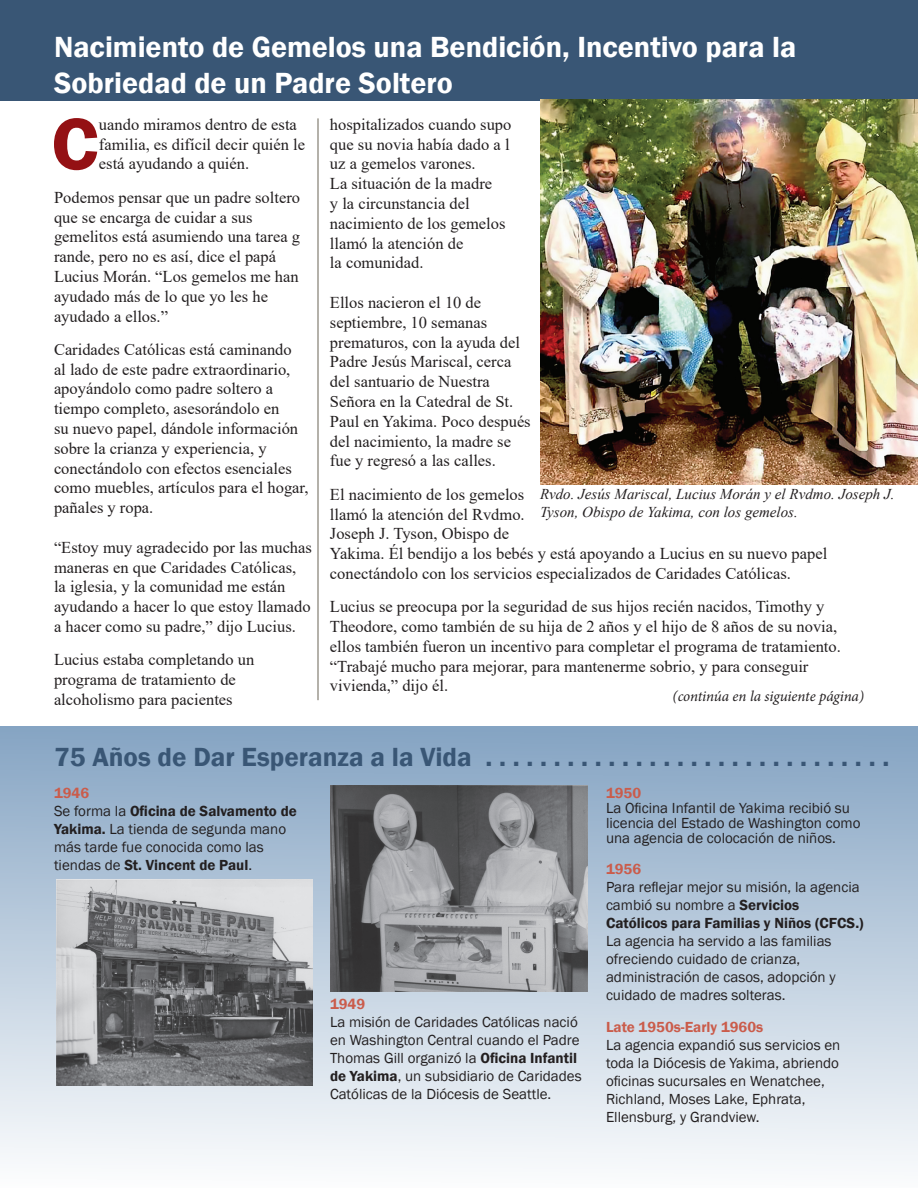
<style>
.page{position:relative;width:918px;height:1188px;background:#fff}
.page>*{position:absolute;margin:0;border:0;box-sizing:border-box;transform-origin:0 0}
.t1{font:600 75.9px "Franklin Gothic";color:#941114}
.t2{font:600 30px/36px "Franklin Gothic";color:#fff}
.t3{font:600 27px "Franklin Gothic";color:#395675}
.t4{font:16.5px/19.8px "Times New Roman";color:#231f20}
.t5{font:15px/18px "Franklin Gothic";color:#231f20}
.t6{font:italic 15px/18px "Times New Roman";color:#231f20}
.t7{font:600 15px "Franklin Gothic";color:#ca5c4b}
.t8{font:italic 15px "Minion Pro";letter-spacing:-.01em;color:#231f20}
.s1{font-weight:600;color:#ca5c4b}
.s2{font-weight:600}
</style>
<div class="page">
<div style="left:0;top:726px;width:918px;height:462px;background:linear-gradient(to bottom,#84a3c2,#fbfcfd)"></div>
<div style="left:0;top:0;width:918px;height:101px;background:#395675"></div>
<div style="left:0;top:0;width:57px;height:100px;background:#395675"></div>
<img style="left:56px;top:880px;width:256px;height:206px">
<img style="left:330px;top:786px;width:258px;height:206px">
<img style="left:540px;top:100px;width:378px;height:384px">
<hr style="left:318px;top:118px;width:1px;height:582px;background:#6b6556">
<h2 class="t2" style="left:54px;top:30px;width:744px">Nacimiento de Gemelos una Bendición, Incentivo para la<br>Sobriedad de un Padre Soltero</h2>
<h1 class="t1" style="left:51px;top:97px;width:49px">C</h1>
<p class="t4" style="left:99px;top:114px;width:208px">uando miramos dentro de esta familia, es difícil decir quién le está ayudando a quién.</p>
<p class="t4" style="left:54px;top:187px;width:248px">Podemos pensar que un padre soltero que se encarga de cuidar a sus gemelitos está asumiendo una tarea g rande, pero no es así, dice el papá<br>Lucius Morán. “Los gemelos me han ayudado más de lo que yo les he ayudado a ellos.”</p>
<p class="t4" style="left:54px;top:339px;width:256px">Caridades Católicas está caminando<br>al lado de este padre extraordinario, apoyándolo como padre soltero a tiempo completo, asesorándolo en<br>su nuevo papel, dándole información sobre la crianza y experiencia, y conectándolo con efectos esenciales como muebles, artículos para el hogar, pañales y ropa.</p>
<p class="t4" style="left:54px;top:537px;width:259px">“Estoy muy agradecido por las muchas maneras en que Caridades Católicas, la iglesia, y la comunidad me están ayudando a hacer lo que estoy llamado a hacer como su padre,” dijo Lucius.</p>
<p class="t4" style="left:54px;top:649px;width:202px">Lucius estaba completando un programa de tratamiento de alcoholismo para pacientes</p>
<p class="t4" style="left:330px;top:114px;width:183px">hospitalizados cuando supo que su novia había dado a l uz a gemelos varones.<br>La situación de la madre<br>y la circunstancia del nacimiento de los gemelos llamó la atención de<br>la comunidad.</p>
<p class="t4" style="left:330px;top:292px;width:202px">Ellos nacieron el 10 de septiembre, 10 semanas prematuros, con la ayuda del<br>Padre Jesús Mariscal, cerca del santuario de Nuestra<br>Señora en la Catedral de St.<br>Paul en Yakima. Poco después del nacimiento, la madre se fue y regresó a las calles.</p>
<p class="t4" style="left:330px;top:484px;width:499px">El nacimiento de los gemelos<br>llamó la atención del Rvdmo.<br>Joseph J. Tyson, Obispo de<br>Yakima. Él bendijo a los bebés y está apoyando a Lucius en su nuevo papel conectándolo con los servicios especializados de Caridades Católicas.</p>
<p class="t4" style="left:330px;top:596px;width:512px">Lucius se preocupa por la seguridad de sus hijos recién nacidos, Timothy y Theodore, como también de su hija de 2 años y el hijo de 8 años de su novia, ellos también fueron un incentivo para completar el programa de tratamiento. “Trabajé mucho para mejorar, para mantenerme sobrio, y para conseguir vivienda,” dijo él.</p>
<p class="t6" style="left:540px;top:485px;width:356px">Rvdo. Jesús Mariscal, Lucius Morán y el Rvdmo. Joseph J.<br>Tyson, Obispo de Yakima, con los gemelos.</p>
<p class="t8" style="left:673px;top:686px;width:193px">(continúa en la siguiente página)</p>
<h3 class="t3" style="left:54px;top:740px;width:837px">75 Años de Dar Esperanza a la Vida . . . . . . . . . . . . . . . . . . . . . . . . . . . . . .</h3>
<p class="t5" style="left:54px;top:784px;width:244px"><span class="s1">1946<br></span>Se forma la <span class="s2">Oficina de Salvamento de<br>Yakima.</span> La tienda de segunda mano más tarde fue conocida como las tiendas de <span class="s2">St. Vincent de Paul</span>.</p>
<p class="t7" style="left:606px;top:784px;width:37px">1950</p>
<p class="t5" style="left:606px;top:801px;width:256px;line-height:15px">La Oficina Infantil de Yakima recibió su licencia del Estado de Washington como una agencia de colocación de niños.</p>
<p class="t7" style="left:606px;top:860px;width:37px">1956</p>
<p class="t5" style="left:606px;top:879px;width:259px">Para reflejar mejor su misión, la agencia cambió su nombre a <span class="s2">Servicios<br>Católicos para Familias y Niños (CFCS.)</span></p>
<p class="t5" style="left:606px;top:933px;width:231px">La agencia ha servido a las familias ofreciendo cuidado de crianza, administración de casos, adopción y cuidado de madres solteras.</p>
<p class="t7" style="left:606px;top:1018px;width:159px">Late 1950s-Early 1960s</p>
<p class="t5" style="left:606px;top:1036px;width:236px">La agencia expandió sus servicios en toda la Diócesis de Yakima, abriendo oficinas sucursales en Wenatchee, Richland, Moses Lake, Ephrata, Ellensburg, y Grandview.</p>
<p class="t7" style="left:330px;top:995px;width:37px">1949</p>
<p class="t5" style="left:330px;top:1013px;width:253px">La misión de Caridades Católicas nació en Washington Central cuando el Padre Thomas Gill organizó la <span class="s2">Oficina Infantil de Yakima</span>, un subsidiario de Caridades Católicas de la Diócesis de Seattle.</p>
</div>
